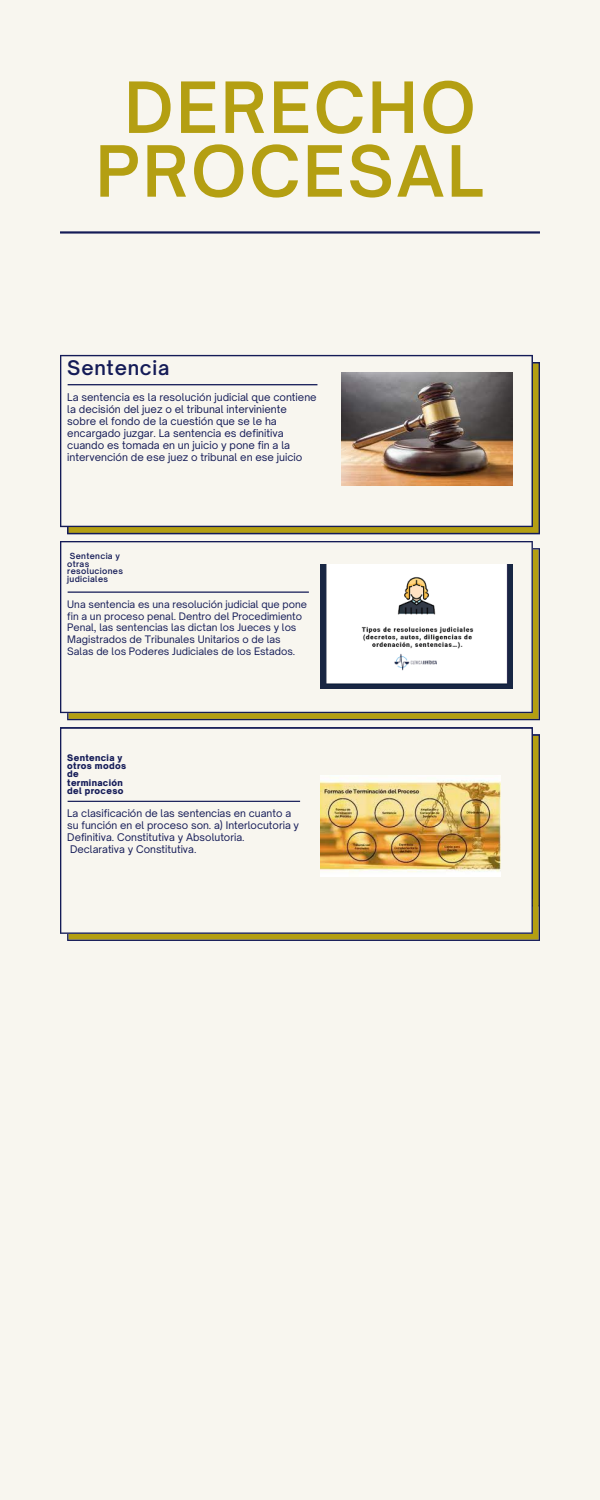
<style>
.page{position:relative;width:600px;height:1500px;background:#f8f6ef}
.page>*{position:absolute;margin:0;border:0;box-sizing:border-box;transform-origin:0 0}
.t1{font:600 67.5px/63.8px "Open Sauce One";letter-spacing:.04em;color:#b49f12;text-align:center}
.t2{font:600 19.3px "Open Sauce One";letter-spacing:.04em;color:#141b57}
.t3{font:10.2px/12.1px "Open Sauce One";color:#141b57}
.t4{font:10.1px/11.8px "Open Sauce One";color:#141b57}
.t5{font:9.9px/11.6px "Open Sauce One";color:#141b57}
.t6{font:900 8.6px/8.2px "Open Sauce One";letter-spacing:.04em;color:#141b57}
.t7{font:600 8.1px/7.4px "Open Sauce One";letter-spacing:.04em;color:#141b57}
</style>
<div class="page">
<svg style="left:67px;top:548px;width:473px;height:172px;background:#988924"></svg>
<svg style="left:60px;top:541px;width:473px;height:172px"></svg>
<svg style="left:67px;top:362px;width:473px;height:172px;background:#95861f"></svg>
<svg style="left:60px;top:355px;width:473px;height:172px"></svg>
<svg style="left:67px;top:734px;width:473px;height:207px;background:#958726"></svg>
<svg style="left:60px;top:727px;width:473px;height:207px"></svg>
<svg style="left:60px;top:231px;width:480px;height:3px"></svg>
<svg style="left:68px;top:384px;width:249px;height:1px"></svg>
<svg style="left:68px;top:592px;width:241px;height:1px"></svg>
<svg style="left:68px;top:801px;width:232px;height:1px"></svg>
<img style="left:341px;top:372px;width:171px;height:113px">
<img style="left:321px;top:565px;width:191px;height:123px">
<img style="left:321px;top:776px;width:179px;height:101px">
<h1 class="t1" style="left:96px;top:75px;width:389px">DERECHO<br>PROCESAL</h1>
<h2 class="t2" style="left:67px;top:355px;width:104px">Sentencia</h2>
<p class="t3" style="left:67px;top:391px;width:251px">La sentencia es la resolución judicial que contiene la decisión del juez o el tribunal interviniente sobre el fondo de la cuestión que se le ha encargado juzgar. La sentencia es definitiva cuando es tomada en un juicio y pone fin a la intervención de ese juez o tribunal en ese juicio</p>
<p class="t7" style="left:67px;top:553px;width:57px;text-indent:3px">Sentencia y otras resoluciones judiciales</p>
<p class="t5" style="left:67px;top:598px;width:241px">Una sentencia es una resolución judicial que pone fin a un proceso penal. Dentro del Procedimiento Penal, las sentencias las dictan los Jueces y los Magistrados de Tribunales Unitarios o de las Salas de los Poderes Judiciales de los Estados.</p>
<p class="t6" style="left:67px;top:754px;width:60px">Sentencia y otros modos de terminación del proceso</p>
<p class="t4" style="left:67px;top:807px;width:233px">La clasificación de las sentencias en cuanto a su función en el proceso son. a) Interlocutoria y Definitiva. Constitutiva y Absolutoria.<br>Declarativa y Constitutiva.</p>
</div>
